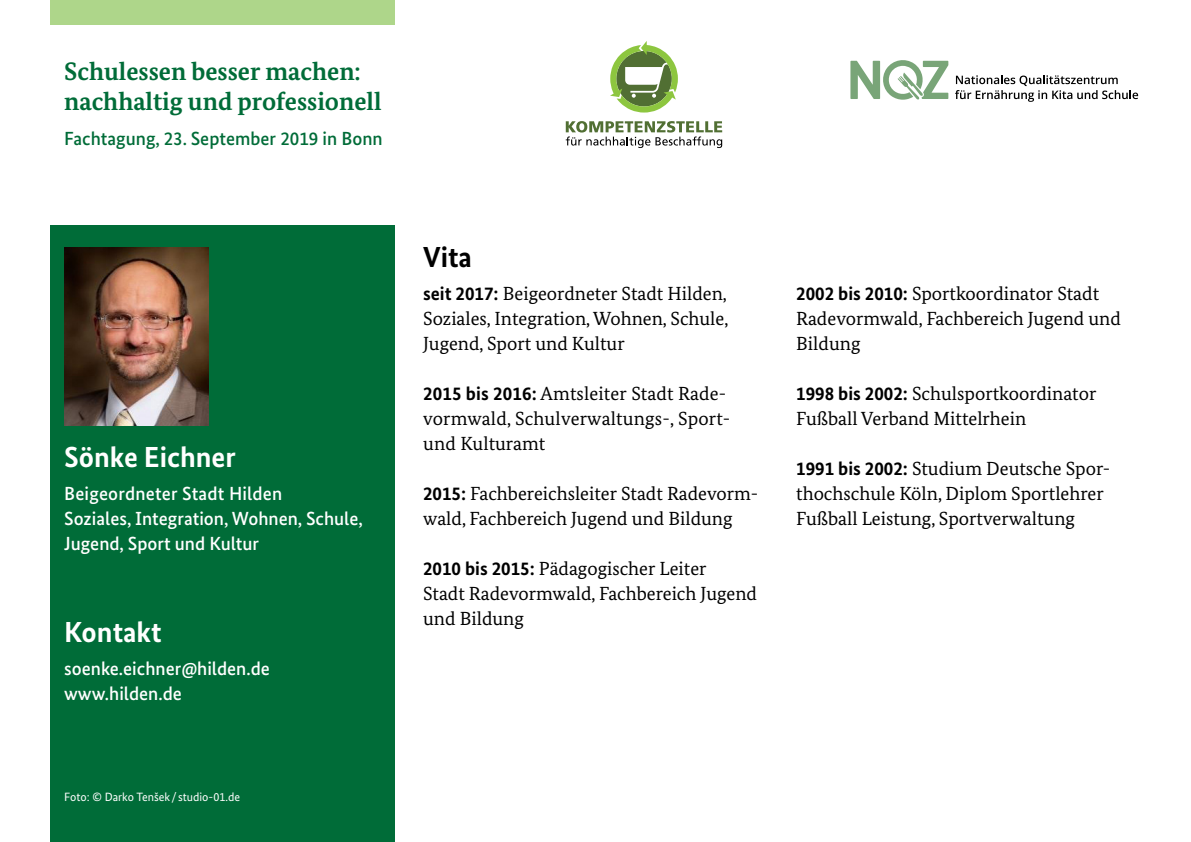
<style>
.page{position:relative;width:1191px;height:842px;background:#fff}
.page>*{position:absolute;margin:0;border:0;box-sizing:border-box;transform-origin:0 0}
.t1{font:700 29px "Bundes Sans";color:#fff}
.t2{font:700 29px "Bundes Sans";color:#000}
.t3{font:700 25.2px/30px "Bundes Serif";color:#006c38}
.t4{font:19px/25px "Bundes Serif";color:#000}
.t5{font:500 19px/25px "Bundes Sans";color:#fff}
.t6{font:500 19px "Bundes Sans";color:#006c38}
.t7{font:12px "Bundes Sans";color:#fff}
.s1{font-family:"Bundes Sans";font-weight:700}
</style>
<div class="page">
<div style="left:50px;top:0;width:345px;height:25px;background:#aed68a"></div>
<svg style="left:610px;top:41px;width:68px;height:72px"></svg>
<svg style="left:566px;top:121px;width:156px;height:27px"></svg>
<svg style="left:850px;top:60px;width:98px;height:40px"></svg>
<svg style="left:955px;top:75px;width:183px;height:27px"></svg>
<div style="left:50px;top:225px;width:345px;height:617px;background:#006c38"></div>
<img style="left:64px;top:247px;width:144px;height:178px">
<h2 class="t3" style="left:64px;top:56px;width:319px">Schulessen besser machen: nachhaltig und professionell</h2>
<p class="t6" style="left:64px;top:127px;width:320px">Fachtagung, 23. September 2019 in Bonn</p>
<h1 class="t1" style="left:64px;top:439px;width:173px">Sönke Eichner</h1>
<p class="t5" style="left:64px;top:481px;width:300px">Beigeordneter Stadt Hilden<br>Soziales, Integration, Wohnen, Schule,<br>Jugend, Sport und Kultur</p>
<h1 class="t1" style="left:64px;top:614px;width:99px">Kontakt</h1>
<p class="t5" style="left:64px;top:656px;width:207px">soenke.eichner@hilden.de www.hilden.de</p>
<p class="t7" style="left:64px;top:790px;width:177px">Foto: © Darko Tenšek/studio-01.de</p>
<h1 class="t2" style="left:423px;top:239px;width:50px">Vita</h1>
<p class="t4" style="left:423px;top:281px;width:307px;text-align:justify"><span class="s1">seit 2017:</span> Beigeordneter Stadt Hilden, Soziales, Integration, Wohnen, Schule, Jugend, Sport und Kultur</p>
<p class="t4" style="left:423px;top:381px;width:306px;text-align:justify"><span class="s1">2015 bis 2016:</span> Amtsleiter Stadt Rade&shy;vormwald, Schulverwaltungs-, Sport&shy;und Kulturamt</p>
<p class="t4" style="left:423px;top:481px;width:337px"><span class="s1">2015:</span> Fachbereichsleiter Stadt Radevorm&shy;wald, Fachbereich Jugend und Bildung</p>
<p class="t4" style="left:423px;top:556px;width:335px"><span class="s1">2010 bis 2015:</span> Pädagogischer Leiter<br>Stadt Radevormwald, Fachbereich Jugend und Bildung</p>
<p class="t4" style="left:796px;top:281px;width:326px"><span class="s1">2002 bis 2010:</span> Sportkoordinator Stadt<br>Radevormwald, Fachbereich Jugend und<br>Bildung</p>
<p class="t4" style="left:796px;top:381px;width:302px"><span class="s1">1998 bis 2002:</span> Schulsportkoordinator<br>Fußball Verband Mittelrhein</p>
<p class="t4" style="left:796px;top:456px;width:315px"><span class="s1">1991 bis 2002:</span> Studium Deutsche Spor&shy;thochschule Köln, Diplom Sportlehrer<br>Fußball Leistung, Sportverwaltung</p>
</div>
